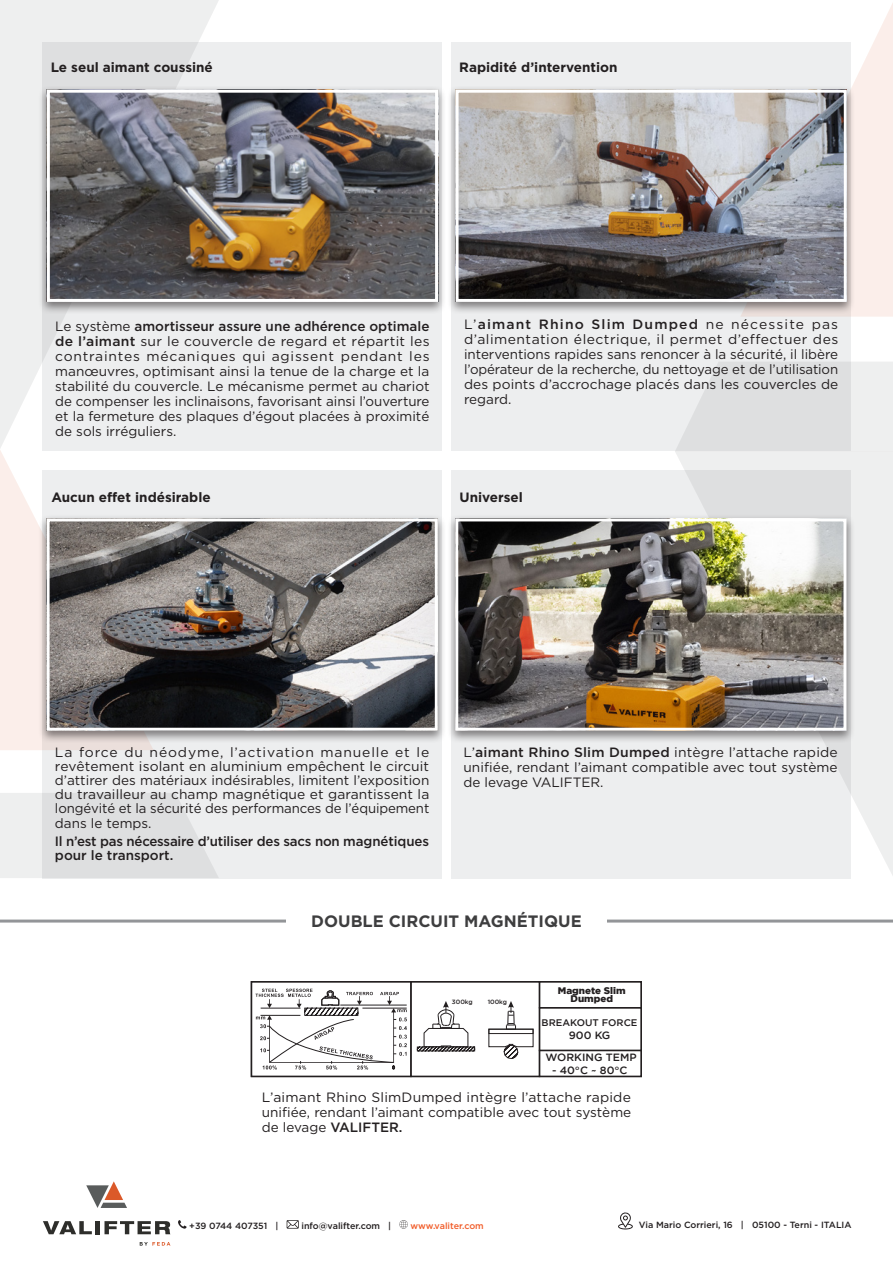
<style>
.page{position:relative;width:893px;height:1263px;background:#fff}
.page>*{position:absolute;margin:0;border:0;box-sizing:border-box;transform-origin:0 0}
.t1{font:700 16.5px "Gotham HTF";color:#3e3e3f}
.t2{font:13.5px/15px "Gotham HTF";color:#231f20;text-align:justify}
.t3{font:700 13.5px "Gotham HTF";color:#231f20}
.t4{font:500 13.5px/14.1px "Gotham HTF";letter-spacing:-.015em;color:#231f20}
.t5{font:10.5px/22.4px "Gotham HTF Medium 2";color:#231f20;text-align:center}
.t6{font:900 9.6px/8.6px "Gotham HTF";color:#231f20;text-align:center}
.t7{font:9.6px "Gotham HTF Medium 2";color:#231f20}
.t8{font:500 9px "Gotham HTF";color:#231f20}
.t9{font:500 9px "Gotham HTF";letter-spacing:-.005em;color:#f15d2a}
.t10{font:7.65px "Gotham HTF Medium 2";color:#231f20}
.t11{font:6.15px "Gotham HTF Medium 2";color:#231f20}
.s1{font-weight:500}
</style>
<div class="page">
<div style="left:43px;top:43px;width:399px;height:408px;background:#edeeef"></div>
<hr style="left:0;top:919px;width:893px;height:3px;background:#939598">
<div style="left:286px;top:913px;width:321px;height:14px;background:#fff"></div>
<svg style="left:178px;top:1220px;width:9px;height:8px"></svg>
<svg style="left:287px;top:1220px;width:12px;height:8px"></svg>
<svg style="left:399px;top:1220px;width:9px;height:8px"></svg>
<svg style="left:43px;top:1221px;width:49px;height:13px"></svg>
<div style="left:95px;top:1221px;width:5px;height:13px;background:#2e2e2b"></div>
<svg style="left:105px;top:1221px;width:65px;height:13px"></svg>
<svg style="left:86px;top:1181px;width:41px;height:27px"></svg>
<svg style="left:140px;top:1242px;width:30px;height:3px"></svg>
<div style="left:451px;top:43px;width:400px;height:408px;background:#edeeef"></div>
<div style="left:42px;top:470px;width:400px;height:408px;background:#edeeef"></div>
<div style="left:451px;top:470px;width:400px;height:408px;background:#edeeef"></div>
<svg style="left:618px;top:1212px;width:15px;height:17px"></svg>
<svg style="left:0;top:0;width:219px;height:449px"></svg>
<svg style="left:676px;top:362px;width:217px;height:89px"></svg>
<svg style="left:740px;top:3px;width:153px;height:314px;fill:#fbeeef"></svg>
<svg style="left:0;top:793px;width:218px;height:85px"></svg>
<svg style="left:0;top:449px;width:153px;height:301px;fill:#fbeeea"></svg>
<svg style="left:675px;top:451px;width:218px;height:424px"></svg>
<div style="left:39px;top:86px;width:407px;height:229px;background:#231f20;opacity:.55"></div>
<img style="left:51px;top:94px;width:383px;height:204px">
<div style="left:47px;top:90px;width:391px;height:212px;border:3px solid #fff"></div>
<div style="left:447px;top:86px;width:408px;height:229px;background:#231f20;opacity:.55"></div>
<img style="left:460px;top:94px;width:383px;height:204px">
<div style="left:456px;top:90px;width:391px;height:212px;border:3px solid #fff"></div>
<div style="left:447px;top:514px;width:408px;height:229px;background:#231f20;opacity:.55"></div>
<img style="left:459px;top:522px;width:383px;height:205px">
<div style="left:455px;top:518px;width:391px;height:213px;border:3px solid #fff"></div>
<div style="left:38px;top:514px;width:408px;height:229px;background:#231f20;opacity:.55"></div>
<img style="left:51px;top:522px;width:383px;height:205px">
<div style="left:47px;top:518px;width:391px;height:213px;border:3px solid #fff"></div>
<div style="left:251px;top:981px;width:161px;height:96px;border:1px solid #231f20"></div>
<div style="left:410px;top:981px;width:130px;height:96px;border:1px solid #231f20"></div>
<div style="left:539px;top:981px;width:103px;height:27px;border:1px solid #231f20"></div>
<div style="left:539px;top:1007px;width:103px;height:44px;border:1px solid #231f20"></div>
<div style="left:539px;top:1050px;width:103px;height:27px;border:1px solid #231f20"></div>
<svg style="left:255px;top:989px;width:152px;height:81px"></svg>
<svg style="left:416px;top:1001px;width:60px;height:51px"></svg>
<svg style="left:488px;top:1001px;width:46px;height:58px"></svg>
<p class="t3" style="left:51px;top:59px;width:164px">Le seul aimant coussiné</p>
<p class="t3" style="left:459px;top:59px;width:160px">Rapidité d’intervention</p>
<p class="t2" style="left:55px;top:318px;width:376px">Le système <span class="s1">amortisseur assure une adhérence optimale de l’aimant</span> sur le couvercle de regard et répartit les contraintes mécaniques qui agissent pendant les manœuvres, optimisant ainsi la tenue de la charge et la stabilité du couvercle. Le mécanisme permet au chariot de compenser les inclinaisons, favorisant ainsi l’ouverture et la fermeture des plaques d’égout placées à proximité de sols irréguliers.</p>
<p class="t2" style="left:464px;top:317px;width:376px">L’<span class="s1">aimant Rhino Slim Dumped</span> ne nécessite pas d’alimentation électrique, il permet d’effectuer des interventions rapides sans renoncer à la sécurité, il libère l’opérateur de la recherche, du nettoyage et de l’utilisation des points d’accrochage placés dans les couvercles de regard.</p>
<p class="t3" style="left:51px;top:489px;width:161px">Aucun effet indésirable</p>
<p class="t3" style="left:459px;top:489px;width:65px">Universel</p>
<p class="t2" style="left:55px;top:745px;width:376px;line-height:14.1px">La force du néodyme, l’activation manuelle et le revêtement isolant en aluminium empêchent le circuit d’attirer des matériaux indésirables, limitent l’exposition du travailleur au champ magnétique et garantissent la longévité et la sécurité des performances de l’équipement dans le temps.</p>
<p class="t4" style="left:55px;top:834px;width:376px">Il n’est pas nécessaire d’utiliser des sacs non magnétiques pour le transport.</p>
<p class="t2" style="left:463px;top:744px;width:376px">L’<span class="s1">aimant Rhino Slim Dumped</span> intègre l’attache rapide unifiée, rendant l’aimant compatible avec tout système de levage VALIFTER.</p>
<p class="t1" style="left:311px;top:912px;width:272px">DOUBLE CIRCUIT MAGNÉTIQUE</p>
<p class="t11" style="left:452px;top:998px;width:22px">300kg</p>
<p class="t11" style="left:488px;top:998px;width:21px">100kg</p>
<p class="t6" style="left:558px;top:986px;width:69px">Magnete Slim<br>Dumped</p>
<p class="t7" style="left:542px;top:1017px;width:97px">BREAKOUT FORCE</p>
<p class="t5" style="left:546px;top:1024px;width:92px">900 KG<br>WORKING TEMP</p>
<p class="t5" style="left:552px;top:1059px;width:77px">- 40°C ~ 80°C</p>
<p class="t2" style="left:262px;top:1090px;width:371px">L’aimant Rhino SlimDumped intègre l’attache rapide unifiée, rendant l’aimant compatible avec tout système de levage <span class="s1">VALIFTER.</span></p>
<p class="t10" style="left:797px;top:1216px;width:55px">it is demaged</p>
<p class="t10" style="left:797px;top:1225px;width:97px">5. Must be cheked by qu</p>
<p class="t8" style="left:189px;top:1220px;width:91px">+39 0744 407351 |</p>
<p class="t8" style="left:301px;top:1220px;width:91px">info@valifter.com |</p>
<p class="t9" style="left:411px;top:1220px;width:75px">www.valiter.com</p>
<p class="t8" style="left:639px;top:1219px;width:214px">Via Mario Corrieri, 16 | 05100 - Terni - ITALIA</p>
</div>
